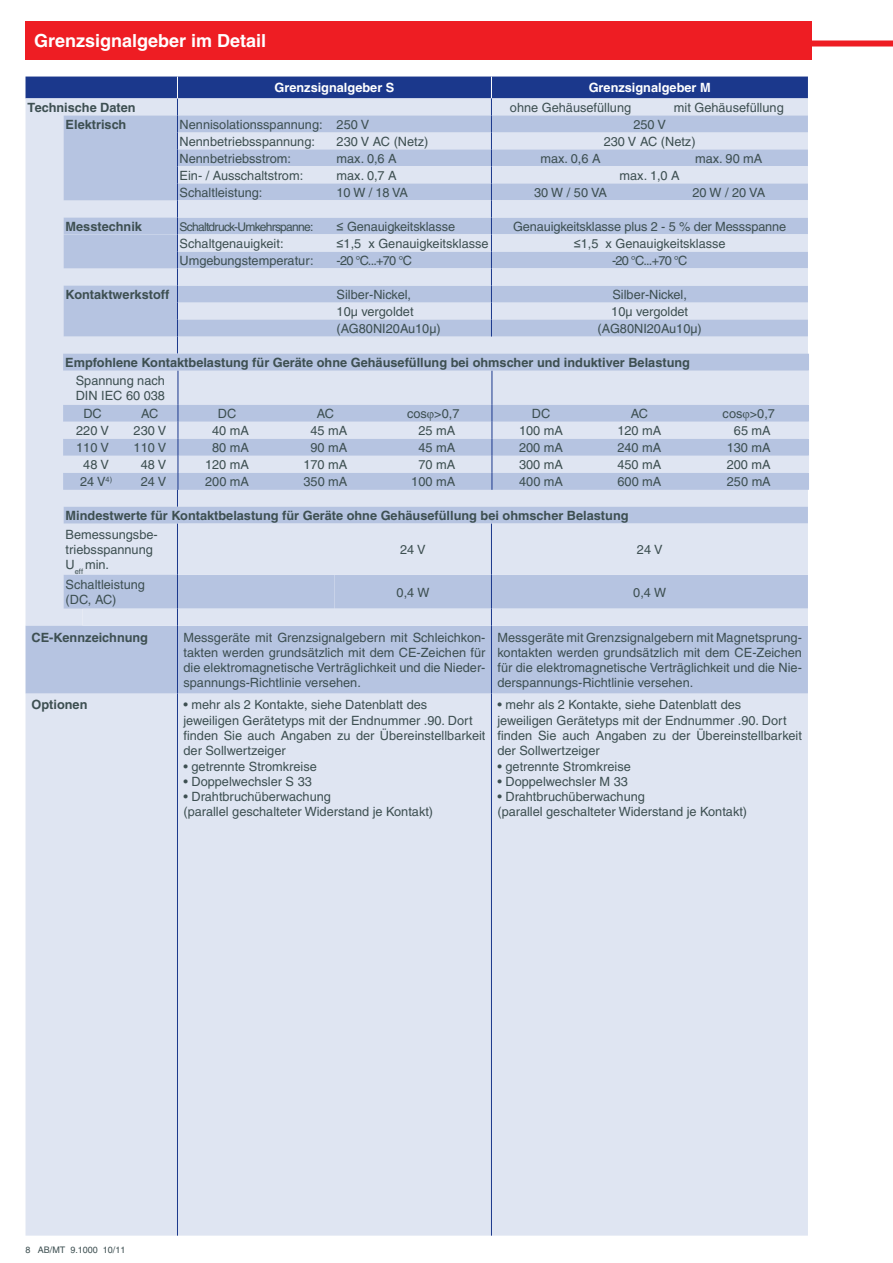
<style>
.page{position:relative;width:893px;height:1263px;background:#fff}
.page>*{position:absolute;margin:0;border:0;box-sizing:border-box;transform-origin:0 0}
.t1{font:700 18px "Helvetica";color:#fff}
.t2{font:12.75px/15.3px "Helvetica";color:#3d4f51}
.t3{font:700 12.75px "Helvetica";color:#3d4f51}
.t4{font:700 12.75px "Helvetica";color:#fff}
.t5{font:12px "Helvetica";letter-spacing:-.06em;color:#3d4f51}
.t6{font:9px "Helvetica";color:#3d4f51}
.s1{font-family:"Arial"}
.s2{font-family:"Times New Roman"}
</style>
<div class="page">
<div style="left:26px;top:21px;width:786px;height:39px;background:#ee1d23"></div>
<div style="left:810px;top:41px;width:83px;height:6px;background:#ee1d23"></div>
<div style="left:26px;top:693px;width:782px;height:542px;background:#dfe5f2"></div>
<svg style="left:26px;top:353px;width:782px;height:340px;background:#bdcae4"></svg>
<svg style="left:82px;top:353px;width:726px;height:273px;background:#cfd8eb"></svg>
<hr style="left:177px;top:626px;width:1px;height:67px;background:#1b388c">
<hr style="left:491px;top:626px;width:1px;height:67px;background:#1b388c">
<hr style="left:177px;top:693px;width:1px;height:542px;background:#1b388c">
<hr style="left:491px;top:693px;width:1px;height:542px;background:#1b388c">
<hr style="left:177px;top:524px;width:1px;height:51px;background:#1b388c">
<hr style="left:177px;top:575px;width:1px;height:34px;background:#1b388c">
<svg style="left:177px;top:609px;width:1px;height:17px"></svg>
<hr style="left:491px;top:524px;width:1px;height:51px;background:#1b388c">
<hr style="left:491px;top:575px;width:1px;height:34px;background:#1b388c">
<svg style="left:491px;top:609px;width:1px;height:17px"></svg>
<svg style="left:26px;top:77px;width:782px;height:276px;background:#bdc9e2"></svg>
<div style="left:63px;top:354px;width:746px;height:136px;background:#b6c4e1"></div>
<svg style="left:63px;top:371px;width:746px;height:102px;background:#d1d9ec"></svg>
<hr style="left:178px;top:371px;width:1px;height:34px;background:#1b388c">
<hr style="left:492px;top:371px;width:1px;height:34px;background:#1b388c">
<svg style="left:177px;top:405px;width:2px;height:102px"></svg>
<svg style="left:492px;top:405px;width:1px;height:85px"></svg>
<h1 class="t1" style="left:34px;top:30px;width:234px">Grenzsignalgeber im Detail</h1>
<p class="t4" style="left:275px;top:80px;width:121px">Grenzsignalgeber S</p>
<p class="t4" style="left:589px;top:80px;width:123px">Grenzsignalgeber M</p>
<p class="t3" style="left:28px;top:100px;width:110px">Technische Daten</p>
<p class="t2" style="left:510px;top:100px;width:123px">ohne Gehäusefüllung</p>
<p class="t2" style="left:674px;top:100px;width:111px">mit Gehäusefüllung</p>
<p class="t3" style="left:66px;top:117px;width:62px">Elektrisch</p>
<p class="t2" style="left:180px;top:117px;width:191px">Nennisolationsspannung: 250 V</p>
<p class="t2" style="left:633px;top:117px;width:34px">250 V</p>
<p class="t2" style="left:180px;top:134px;width:137px">Nennbetriebsspannung:</p>
<p class="t2" style="left:337px;top:134px;width:93px">230 V AC (Netz)</p>
<p class="t2" style="left:604px;top:134px;width:93px">230 V AC (Netz)</p>
<p class="t2" style="left:180px;top:151px;width:113px">Nennbetriebsstrom:</p>
<p class="t2" style="left:337px;top:151px;width:62px">max. 0,6 A</p>
<p class="t2" style="left:540px;top:151px;width:62px">max. 0,6 A</p>
<p class="t2" style="left:695px;top:151px;width:69px">max. 90 mA</p>
<p class="t2" style="left:180px;top:168px;width:125px">Ein- / Ausschaltstrom:</p>
<p class="t2" style="left:337px;top:168px;width:62px">max. 0,7 A</p>
<p class="t2" style="left:620px;top:168px;width:62px">max. 1,0 A</p>
<p class="t2" style="left:180px;top:185px;width:84px">Schaltleistung:</p>
<p class="t2" style="left:337px;top:185px;width:73px">10 W / 18 VA</p>
<p class="t2" style="left:534px;top:185px;width:74px">30 W / 50 VA</p>
<p class="t2" style="left:692px;top:185px;width:74px">20 W / 20 VA</p>
<p class="t3" style="left:66px;top:219px;width:78px">Messtechnik</p>
<p class="t5" style="left:180px;top:219px;width:135px">Schaltdruck-Umkehrspanne:</p>
<p class="t2" style="left:337px;top:219px;width:120px"><span class="s1">≤</span> Genauigkeitsklasse</p>
<p class="t2" style="left:513px;top:219px;width:275px">Genauigkeitsklasse plus 2 - 5 % der Messspanne</p>
<p class="t2" style="left:180px;top:236px;width:105px">Schaltgenauigkeit:</p>
<p class="t2" style="left:337px;top:236px;width:154px"><span class="s1">≤</span>1,5 x Genauigkeitsklasse</p>
<p class="t2" style="left:574px;top:236px;width:154px"><span class="s1">≤</span>1,5 x Genauigkeitsklasse</p>
<p class="t2" style="left:180px;top:253px;width:135px">Umgebungstemperatur:</p>
<p class="t2" style="left:337px;top:253px;width:77px">-20 °C...+70 °C</p>
<p class="t2" style="left:612px;top:253px;width:77px">-20 °C...+70 °C</p>
<p class="t3" style="left:66px;top:287px;width:105px">Kontaktwerkstoff</p>
<p class="t2" style="left:337px;top:287px;width:76px">Silber-Nickel,</p>
<p class="t2" style="left:612px;top:287px;width:76px">Silber-Nickel,</p>
<p class="t2" style="left:337px;top:304px;width:78px">10µ vergoldet</p>
<p class="t2" style="left:611px;top:304px;width:78px">10µ vergoldet</p>
<p class="t2" style="left:337px;top:321px;width:106px">(AG80NI20Au10µ)</p>
<p class="t2" style="left:598px;top:321px;width:106px">(AG80NI20Au10µ)</p>
<p class="t3" style="left:65px;top:355px;width:626px">Empfohlene Kontaktbelastung für Geräte ohne Gehäusefüllung bei ohmscher und induktiver Belastung</p>
<p class="t2" style="left:76px;top:373px;width:91px">Spannung nach<br>DIN IEC 60 038</p>
<p class="t2" style="left:83px;top:406px;width:20px">DC</p>
<p class="t2" style="left:141px;top:406px;width:19px">AC</p>
<p class="t2" style="left:218px;top:406px;width:20px">DC</p>
<p class="t2" style="left:317px;top:406px;width:19px">AC</p>
<p class="t2" style="left:407px;top:406px;width:54px">cos<span class="s2">φ</span>&gt;0,7</p>
<p class="t2" style="left:532px;top:406px;width:20px">DC</p>
<p class="t2" style="left:631px;top:406px;width:19px">AC</p>
<p class="t2" style="left:723px;top:406px;width:54px">cos<span class="s2">φ</span>&gt;0,7</p>
<p class="t2" style="left:76px;top:423px;width:34px">220 V</p>
<p class="t2" style="left:134px;top:423px;width:34px">230 V</p>
<p class="t2" style="left:212px;top:423px;width:38px">40 mA</p>
<p class="t2" style="left:311px;top:423px;width:38px">45 mA</p>
<p class="t2" style="left:418px;top:423px;width:38px">25 mA</p>
<p class="t2" style="left:519px;top:423px;width:45px">100 mA</p>
<p class="t2" style="left:617px;top:423px;width:45px">120 mA</p>
<p class="t2" style="left:734px;top:423px;width:38px">65 mA</p>
<p class="t2" style="left:76px;top:440px;width:34px">110 V</p>
<p class="t2" style="left:134px;top:440px;width:34px">110 V</p>
<p class="t2" style="left:212px;top:440px;width:38px">80 mA</p>
<p class="t2" style="left:311px;top:440px;width:38px">90 mA</p>
<p class="t2" style="left:418px;top:440px;width:38px">45 mA</p>
<p class="t2" style="left:519px;top:440px;width:45px">200 mA</p>
<p class="t2" style="left:617px;top:440px;width:45px">240 mA</p>
<p class="t2" style="left:727px;top:440px;width:45px">130 mA</p>
<p class="t2" style="left:83px;top:457px;width:27px">48 V</p>
<p class="t2" style="left:141px;top:457px;width:27px">48 V</p>
<p class="t2" style="left:205px;top:457px;width:45px">120 mA</p>
<p class="t2" style="left:303px;top:457px;width:45px">170 mA</p>
<p class="t2" style="left:418px;top:457px;width:38px">70 mA</p>
<p class="t2" style="left:519px;top:457px;width:45px">300 mA</p>
<p class="t2" style="left:617px;top:457px;width:45px">450 mA</p>
<p class="t2" style="left:727px;top:457px;width:45px">200 mA</p>
<p class="t2" style="left:80px;top:474px;width:34px">24 V<sup>4)</sup></p>
<p class="t2" style="left:141px;top:474px;width:27px">24 V</p>
<p class="t2" style="left:205px;top:474px;width:45px">200 mA</p>
<p class="t2" style="left:303px;top:474px;width:45px">350 mA</p>
<p class="t2" style="left:411px;top:474px;width:45px">100 mA</p>
<p class="t2" style="left:519px;top:474px;width:45px">400 mA</p>
<p class="t2" style="left:617px;top:474px;width:45px">600 mA</p>
<p class="t2" style="left:727px;top:474px;width:45px">250 mA</p>
<p class="t3" style="left:66px;top:508px;width:564px">Mindestwerte für Kontaktbelastung für Geräte ohne Gehäusefüllung bei ohmscher Belastung</p>
<p class="t2" style="left:66px;top:527px;width:94px">Bemessungsbe&shy;triebsspannung<br>U<sub>eff</sub> min.</p>
<p class="t2" style="left:400px;top:542px;width:27px">24 V</p>
<p class="t2" style="left:637px;top:542px;width:27px">24 V</p>
<p class="t2" style="left:66px;top:577px;width:81px">Schaltleistung (DC, AC)</p>
<p class="t2" style="left:397px;top:584px;width:34px">0,4 W</p>
<p class="t2" style="left:633px;top:584px;width:34px">0,4 W</p>
<p class="t3" style="left:32px;top:629px;width:118px">CE-Kennzeichnung</p>
<p class="t2" style="left:183px;top:629px;width:303px;text-align:justify">Messgeräte mit Grenzsignalgebern mit Schleichkon&shy;takten werden grundsätzlich mit dem CE-Zeichen für die elektromagnetische Verträglichkeit und die Nieder&shy;spannungs-Richtlinie versehen.</p>
<p class="t2" style="left:497px;top:629px;width:306px;text-align:justify">Messgeräte mit Grenzsignalgebern mit Magnetsprung&shy;kontakten werden grundsätzlich mit dem CE-Zeichen für die elektromagnetische Verträglichkeit und die Nie&shy;derspannungs-Richtlinie versehen.</p>
<p class="t3" style="left:32px;top:697px;width:57px">Optionen</p>
<p class="t2" style="left:183px;top:697px;width:303px">• mehr als 2 Kontakte, siehe Datenblatt des jeweiligen Gerätetyps mit der Endnummer .90. Dort finden Sie auch Angaben zu der Übereinstellbarkeit der Sollwertzeiger</p>
<p class="t2" style="left:183px;top:758px;width:135px">• getrennte Stromkreise</p>
<p class="t2" style="left:183px;top:774px;width:130px">• Doppelwechsler S 33</p>
<p class="t2" style="left:183px;top:789px;width:251px">• Drahtbruchüberwachung<br>(parallel geschalteter Widerstand je Kontakt)</p>
<p class="t2" style="left:497px;top:697px;width:306px">• mehr als 2 Kontakte, siehe Datenblatt des<br>jeweiligen Gerätetyps mit der Endnummer .90. Dort finden Sie auch Angaben zu der Übereinstellbarkeit der Sollwertzeiger</p>
<p class="t2" style="left:497px;top:758px;width:135px">• getrennte Stromkreise</p>
<p class="t2" style="left:497px;top:774px;width:132px">• Doppelwechsler M 33</p>
<p class="t2" style="left:497px;top:789px;width:251px">• Drahtbruchüberwachung<br>(parallel geschalteter Widerstand je Kontakt)</p>
<p class="t6" style="left:26px;top:1244px;width:101px">8 AB/MT 9.1000 10/11</p>
</div>
